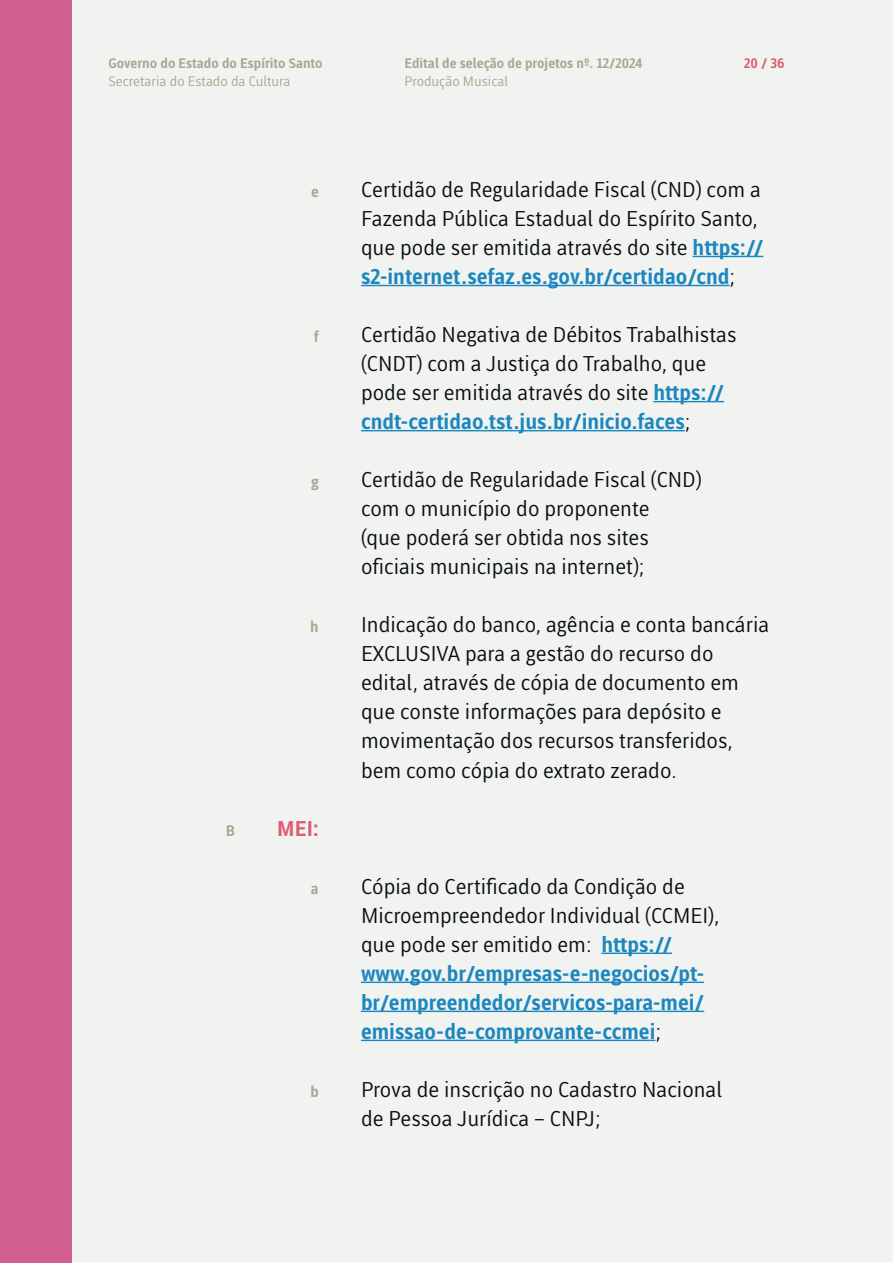
<style>
.page{position:relative;width:893px;height:1263px;background:#fff}
.page>*{position:absolute;margin:0;border:0;box-sizing:border-box;transform-origin:0 0}
.t1{font:21px/29px "Ufes Sans VF Roman";color:#0b0e11}
.t2{font:21px/29px "Ufes Sans VF Roman";color:#1c87be}
.t3{font:21px "Ufes Sans VF Roman";color:#de5c70}
.t4{font:15px "Ufes Sans VF Roman";color:#a6a892}
.t5{font:13.5px/18px "Ufes Sans VF Roman";color:#a6a892}
.t6{font:13.5px "Ufes Sans VF Roman";color:#de5c70}
.s1{color:#1c87be}
.s2{color:#0b0e11}
</style>
<div class="page">
<div style="left:1px;top:1px;width:891px;height:1261px;background:#f1f3f1"></div>
<div style="left:0;top:0;width:72px;height:1263px;background:#cf5f8c"></div>
<hr style="left:693px;top:256px;width:70px;height:1px;background:#1c87be">
<hr style="left:361px;top:285px;width:369px;height:1px;background:#1c87be">
<hr style="left:653px;top:401px;width:71px;height:1px;background:#1c87be">
<hr style="left:361px;top:430px;width:324px;height:1px;background:#1c87be">
<hr style="left:601px;top:952px;width:71px;height:2px;background:#1c87be">
<hr style="left:361px;top:981px;width:343px;height:2px;background:#1c87be">
<hr style="left:361px;top:1011px;width:343px;height:1px;background:#1c87be">
<hr style="left:361px;top:1040px;width:294px;height:1px;background:#1c87be">
<p class="t5" style="left:108px;top:54px;width:216px">Governo do Estado do Espírito Santo<br>Secretaria do Estado da Cultura</p>
<p class="t5" style="left:405px;top:54px;width:240px">Edital de seleção de projetos nº. 12/2024<br>Produção Musical</p>
<p class="t6" style="left:744px;top:55px;width:42px">20 / 36</p>
<p class="t4" style="left:311px;top:182px;width:9px">e</p>
<p class="t1" style="left:361px;top:175px;width:404px">Certidão de Regularidade Fiscal (CND) com a Fazenda Pública Estadual do Espírito Santo, que pode ser emitida através do site <span class="s1">https:// s2-internet.sefaz.es.gov.br/certidao/cnd</span>;</p>
<p class="t4" style="left:314px;top:327px;width:7px">f</p>
<p class="t1" style="left:361px;top:320px;width:377px">Certidão Negativa de Débitos Trabalhistas (CNDT) com a Justiça do Trabalho, que pode ser emitida através do site <span class="s1">https:// cndt-certidao.tst.jus.br/inicio.faces</span>;</p>
<p class="t4" style="left:311px;top:472px;width:9px">g</p>
<p class="t1" style="left:361px;top:465px;width:342px">Certidão de Regularidade Fiscal (CND) com o município do proponente<br>(que poderá ser obtida nos sites oficiais municipais na internet);</p>
<p class="t4" style="left:310px;top:618px;width:10px">h</p>
<p class="t1" style="left:361px;top:610px;width:410px">Indicação do banco, agência e conta bancária EXCLUSIVA para a gestão do recurso do edital, através de cópia de documento em que conste informações para depósito e movimentação dos recursos transferidos, bem como cópia do extrato zerado.</p>
<p class="t4" style="left:226px;top:821px;width:11px">B</p>
<p class="t3" style="left:277px;top:815px;width:43px">MEI:</p>
<p class="t4" style="left:311px;top:879px;width:9px">a</p>
<p class="t2" style="left:361px;top:871px;width:360px"><span class="s2">Cópia do Certificado da Condição de Microempreendedor Individual (CCMEI), que pode ser emitido em:</span> https:// www.gov.br/empresas-e-negocios/pt&shy;br/empreendedor/servicos-para-mei/ emissao-de-comprovante-ccmei<span class="s2">;</span></p>
<p class="t4" style="left:310px;top:1082px;width:10px">b</p>
<p class="t1" style="left:361px;top:1075px;width:363px">Prova de inscrição no Cadastro Nacional de Pessoa Jurídica – CNPJ;</p>
</div>
